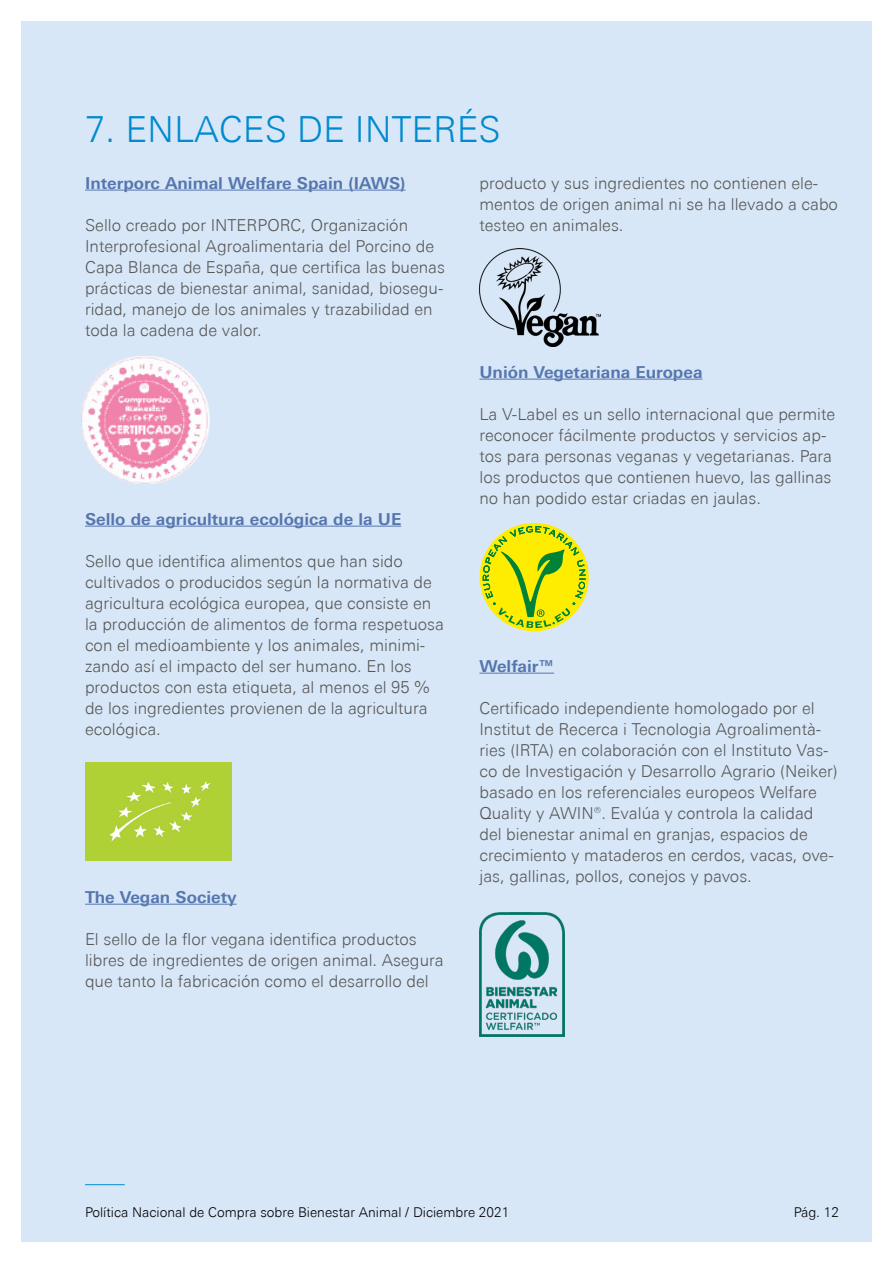
<style>
.page{position:relative;width:893px;height:1263px;background:#fff}
.page>*{position:absolute;margin:0;border:0;box-sizing:border-box;transform-origin:0 0}
.t1{font:300 36px "Univers Next Pro";color:#008bcf}
.t2{font:300 16.5px/21px "Univers Next Pro";color:#575756}
.t3{font:700 16.5px "Univers Next Pro";color:#5576af}
.t4{font:300 13.5px "Univers Next Pro";color:#000}
</style>
<div class="page">
<div style="left:21px;top:21px;width:851px;height:1221px;background:#d8e7f7"></div>
<hr style="left:85px;top:190px;width:320px;height:1px;background:#5576af">
<hr style="left:85px;top:526px;width:316px;height:1px;background:#5576af">
<hr style="left:85px;top:904px;width:152px;height:1px;background:#5576af">
<hr style="left:479px;top:379px;width:223px;height:1px;background:#5576af">
<hr style="left:479px;top:673px;width:75px;height:1px;background:#5576af">
<img style="left:82px;top:356px;width:127px;height:128px">
<div style="left:85px;top:762px;width:147px;height:98px;background:#afd135"></div>
<img style="left:479px;top:248px;width:121px;height:98px">
<div style="left:480px;top:523px;width:109px;height:108px;background:#ffed00;border-radius:50%"></div>
<svg style="left:483px;top:526px;width:103px;height:102px"></svg>
<img style="left:480px;top:913px;width:85px;height:123px">
<hr style="left:85px;top:1184px;width:40px;height:1px;background:#008bcf">
<h1 class="t1" style="left:85px;top:108px;width:417px">7. ENLACES DE INTERÉS</h1>
<p class="t3" style="left:85px;top:173px;width:322px">Interporc Animal Welfare Spain (IAWS)</p>
<p class="t2" style="left:85px;top:214px;width:362px">Sello creado por INTERPORC, Organización Interprofesional Agroalimentaria del Porcino de Capa Blanca de España, que certifica las buenas prácticas de bienestar animal, sanidad, biosegu&shy;ridad, manejo de los animales y trazabilidad en toda la cadena de valor.</p>
<p class="t2" style="left:479px;top:172px;width:360px">producto y sus ingredientes no contienen ele&shy;mentos de origen animal ni se ha llevado a cabo testeo en animales.</p>
<p class="t3" style="left:85px;top:509px;width:318px">Sello de agricultura ecológica de la UE</p>
<p class="t2" style="left:85px;top:550px;width:360px">Sello que identifica alimentos que han sido cultivados o producidos según la normativa de agricultura ecológica europea, que consiste en la producción de alimentos de forma respetuosa con el medioambiente y los animales, minimi&shy;zando así el impacto del ser humano. En los productos con esta etiqueta, al menos el 95 % de los ingredientes provienen de la agricultura ecológica.</p>
<p class="t3" style="left:85px;top:887px;width:153px">The Vegan Society</p>
<p class="t2" style="left:85px;top:928px;width:360px">El sello de la flor vegana identifica productos libres de ingredientes de origen animal. Asegura que tanto la fabricación como el desarrollo del</p>
<p class="t3" style="left:479px;top:362px;width:225px">Unión Vegetariana Europea</p>
<p class="t2" style="left:479px;top:403px;width:357px">La V-Label es un sello internacional que permite reconocer fácilmente productos y servicios ap&shy;tos para personas veganas y vegetarianas. Para los productos que contienen huevo, las gallinas no han podido estar criadas en jaulas.</p>
<p class="t3" style="left:479px;top:656px;width:76px">Welfair™</p>
<p class="t2" style="left:479px;top:697px;width:360px">Certificado independiente homologado por el Institut de Recerca i Tecnologia Agroalimentà&shy;ries (IRTA) en colaboración con el Instituto Vas&shy;co de Investigación y Desarrollo Agrario (Neiker) basado en los referenciales europeos Welfare Quality y AWIN®. Evalúa y controla la calidad del bienestar animal en granjas, espacios de crecimiento y mataderos en cerdos, vacas, ove&shy;jas, gallinas, pollos, conejos y pavos.</p>
<p class="t4" style="left:85px;top:1205px;width:426px">Política Nacional de Compra sobre Bienestar Animal / Diciembre 2021</p>
<p class="t4" style="left:794px;top:1205px;width:47px">Pág. 12</p>
<p class="t4" style="left:85px;top:1206px;width:356px">International Buying Policy for Cotton | As of January 2020</p>
<p class="t4" style="left:790px;top:1206px;width:51px">Seite 12</p>
</div>
